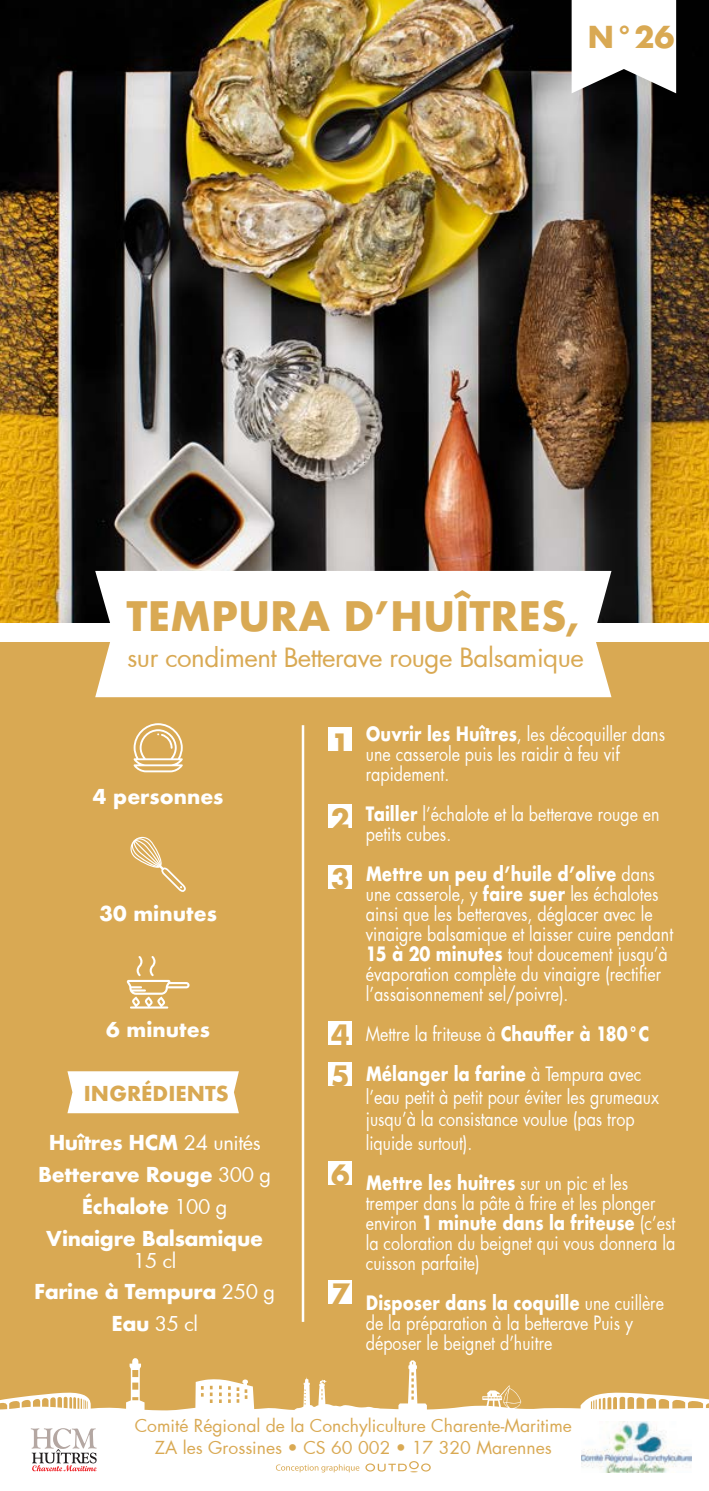
<style>
.page{position:relative;width:709px;height:1491px;background:#fff}
.page>*{position:absolute;margin:0;border:0;box-sizing:border-box;transform-origin:0 0}
.t1{font:700 39.5px "Futura";color:#d9a953}
.t2{font:700 29.5px "Futura";color:#d9a953}
.t3{font:700 27.25px/41px "Futura";color:#d9a953}
.t4{font:25.75px "Futura";letter-spacing:-.02em;color:#d9a953}
.t5{font:700 20px/31.8px "Futura";letter-spacing:-.02em;color:#fff;text-align:center}
.t6{font:700 20px "Futura";color:#fff}
.t7{font:700 20px "Futura";color:#d9a953}
.t8{font:19.25px/20px "Futura";color:#fff;scale:.83 1}
.t9{font:700 19.25px/40px "Futura";color:#fff;scale:.83 1}
.t10{font:17.5px/22.5px "Futura";color:#d9a953;text-align:center}
.s1{font-weight:400}
.s2{font-weight:700}
</style>
<div class="page">
<img style="left:0;top:0;width:708px;height:623px">
<div style="left:0;top:631px;width:708px;height:859px;background:#d9a953"></div>
<div style="left:0;top:623px;width:708px;height:18px;background:#fff"></div>
<svg style="left:571px;top:0;width:104px;height:93px"></svg>
<svg style="left:95px;top:571px;width:516px;height:126px"></svg>
<svg style="left:0;top:1358px;width:708px;height:132px;fill:#fff"></svg>
<div style="left:328px;top:727px;width:24px;height:24px;background:#fff"></div>
<div style="left:328px;top:804px;width:24px;height:24px;background:#fff"></div>
<div style="left:328px;top:865px;width:24px;height:23px;background:#fff"></div>
<div style="left:328px;top:1021px;width:24px;height:23px;background:#fff"></div>
<div style="left:328px;top:1062px;width:24px;height:23px;background:#fff"></div>
<div style="left:328px;top:1161px;width:24px;height:23px;background:#fff"></div>
<div style="left:328px;top:1280px;width:24px;height:23px;background:#fff"></div>
<hr style="left:301px;top:725px;width:3px;height:596px;background:#fff">
<div style="left:67px;top:1071px;width:172px;height:42px;background:#fff"></div>
<svg style="left:127px;top:956px;width:62px;height:52px"></svg>
<svg style="left:133px;top:723px;width:50px;height:49px"></svg>
<svg style="left:130px;top:836px;width:56px;height:56px"></svg>
<svg style="left:31px;top:1428px;width:66px;height:43px;background:#dcd0d0"></svg>
<img style="left:581px;top:1421px;width:109px;height:51px">
<svg style="left:365px;top:1460px;width:65px;height:12px"></svg>
<svg style="left:276px;top:1464px;width:83px;height:8px"></svg>
<h2 class="t2" style="left:587px;top:16px;width:88px">N°26</h2>
<h1 class="t1" style="left:126px;top:588px;width:454px">TEMPURA D’HUÎTRES,</h1>
<h3 class="t4" style="left:127px;top:639px;width:458px">sur condiment Betterave rouge Balsamique</h3>
<p class="t6" style="left:93px;top:781px;width:132px">4 personnes</p>
<p class="t6" style="left:99px;top:898px;width:119px">30 minutes</p>
<p class="t6" style="left:106px;top:1015px;width:105px">6 minutes</p>
<p class="t7" style="left:84px;top:1079px;width:146px">INGRÉDIENTS</p>
<p class="t5" style="left:38px;top:1126px;width:234px">Huîtres HCM <span class="s1">24 unités<br></span>Betterave Rouge <span class="s1">300 g<br></span>Échalote <span class="s1">100 g<br></span>Vinaigre Balsamique</p>
<p class="t5" style="left:34px;top:1244px;width:242px"><span class="s1">15 cl<br></span>Farine à Tempura <span class="s1">250 g<br></span>Eau <span class="s1">35 cl</span></p>
<h3 class="t3" style="left:331px;top:722px;width:20px">1</h3>
<h3 class="t3" style="left:331px;top:797px;width:20px">2</h3>
<h3 class="t3" style="left:331px;top:858px;width:20px">3</h3>
<h3 class="t3" style="left:331px;top:1014px;width:20px">4<br>5</h3>
<h3 class="t3" style="left:331px;top:1154px;width:20px">6</h3>
<h3 class="t3" style="left:331px;top:1273px;width:20px">7</h3>
<p class="t8" style="left:365px;top:723px;width:362px"><span class="s2">Ouvrir les Huîtres</span>, les décoquiller dans une casserole puis les raidir à feu vif rapidement.</p>
<p class="t8" style="left:365px;top:803px;width:355px"><span class="s2">Tailler</span> l’échalote et la betterave rouge en petits cubes.</p>
<p class="t8" style="left:365px;top:863px;width:371px"><span class="s2">Mettre un peu d’huile d’olive</span> dans une casserole, y <span class="s2">faire suer</span> les échalotes ainsi que les betteraves, déglacer avec le vinaigre balsamique et laisser cuire pendant <span class="s2">15 à 20 minutes</span> tout doucement jusqu’à évaporation complète du vinaigre (rectifier l’assaisonnement sel/poivre).</p>
<p class="t9" style="left:365px;top:1013px;width:343px"><span class="s1">Mettre la friteuse à</span> Chauffer à 180°C<br>Mélanger la farine <span class="s1">à Tempura avec</span></p>
<p class="t8" style="left:365px;top:1084px;width:354px;line-height:23px">l’eau petit à petit pour éviter les grumeaux jusqu’à la consistance voulue (pas trop liquide surtout).</p>
<p class="t8" style="left:365px;top:1172px;width:374px"><span class="s2">Mettre les huitres</span> sur un pic et les tremper dans la pâte à frire et les plonger environ <span class="s2">1 minute dans la friteuse</span> (c’est la coloration du beignet qui vous donnera la cuisson parfaite)</p>
<p class="t8" style="left:365px;top:1292px;width:360px"><span class="s2">Disposer dans la coquille</span> une cuillère de la préparation à la betterave Puis y déposer le beignet d’huitre</p>
<p class="t10" style="left:135px;top:1413px;width:438px">Comité Régional de la Conchyliculture Charente-Maritime<br>ZA les Grossines • CS 60 002 • 17 320 Marennes</p>
</div>
